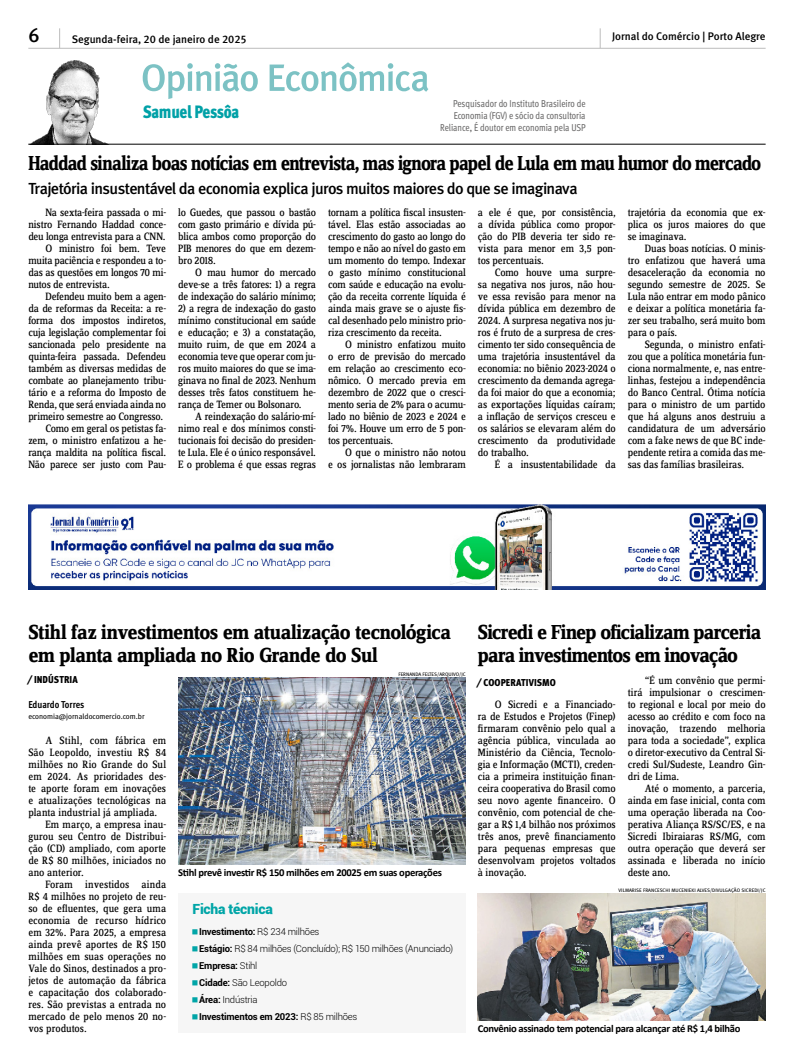
<style>
.page{position:relative;width:794px;height:1063px;background:#fff}
.page>*{position:absolute;margin:0;border:0;box-sizing:border-box;transform-origin:0 0}
.Matéria_3_2_1{font:700 21px/23px "Zine Serif Dis";letter-spacing:-.035em;color:#000}
.Matéria_3_2_1-2{font:700 21px "Zine Serif Dis";letter-spacing:-.035em;color:#000;scale:.92 1}
.t1{font:19.9px "Meta Medium LF";color:#000}
.t2{font:900 17.9px "Meta Cond";letter-spacing:-.025em;color:#00a1a7;scale:.95 1}
.Linha_de_apoio{font:16px "Meta Medium LF";letter-spacing:-.04em;color:#000}
.SUBTIT_BOX{font:900 14px "Roboto";letter-spacing:-.015em;color:#00a5a7}
.TEXTO{font:11px/12px "Zine Serif Dis";letter-spacing:-.015em;color:#000;text-align:justify}
.Cabeçalho{font:11px "Meta Medium LF";color:#000}
.Legenda{font:700 10.6px "Calibri";letter-spacing:-.03em;color:#000}
.t3{font:10px/12px "Meta Cond Book LF";color:#646363;text-align:right;scale:.95 1}
.t4{font:10px "Meta Cond Black LF";letter-spacing:.005em;color:#000}
.Assinatura{font:10px "Meta Cond Bold LF";letter-spacing:-.005em;color:#000}
.TEXTO-2{font:300 9.5px "Roboto";letter-spacing:-.025em;color:#000}
.TEXTO-3{font:700 9.5px "Roboto";letter-spacing:-.015em;color:#000}
.E-mail{font:7.7px "Meta Cond Book LF";color:#000;scale:1.11 1}
.Crédito{font:5px "Meta Book Caps";color:#000}
.s1{font-weight:300}
.s2{font-weight:700}
</style>
<div class="page">
<hr style="left:28px;top:48px;width:737px;height:1px;background:#bcbcbc">
<svg style="left:59px;top:28px;width:1px;height:20px"></svg>
<svg style="left:600px;top:28px;width:1px;height:20px"></svg>
<div style="left:178px;top:893px;width:288px;height:139px;background:#f6f6f6"></div>
<svg style="left:143px;top:62px;width:285px;height:37px"></svg>
<img style="left:28px;top:60px;width:103px;height:84px">
<hr style="left:28px;top:144px;width:737px;height:1px;background:#000">
<img style="left:178px;top:677px;width:288px;height:187px">
<img style="left:478px;top:893px;width:287px;height:127px">
<img style="left:28px;top:504px;width:737px;height:85px">
<p class="t1" style="left:28px;top:24px;width:13px">6</p>
<p class="Cabeçalho" style="left:72px;top:32px;width:176px">Segunda-feira, 20 de janeiro de 2025</p>
<p class="Cabeçalho" style="left:612px;top:30px;width:155px">Jornal do Comércio | Porto Alegre</p>
<p class="t2" style="left:143px;top:101px;width:103px">Samuel Pessôa</p>
<p class="t3" style="left:440px;top:97px;width:154px">Pesquisador do Instituto Brasileiro de<br>Economia (FGV) e sócio da consultoria<br>Reliance, É doutor em economia pela USP</p>
<p class="Matéria_3_2_1-2" style="left:28px;top:152px;width:798px">Haddad sinaliza boas notícias em entrevista, mas ignora papel de Lula em mau humor do mercado</p>
<p class="TEXTO" style="left:28px;top:207px;width:139px;text-indent:17px">Na sexta-feira passada o mi&shy;nistro Fernando Haddad conce&shy;deu longa entrevista para a CNN.</p>
<p class="TEXTO" style="left:28px;top:243px;width:139px;text-indent:17px">O ministro foi bem. Teve muita paciência e respondeu a to&shy;das as questões em longos 70 mi&shy;nutos de entrevista.</p>
<p class="TEXTO" style="left:28px;top:291px;width:139px;text-indent:17px">Defendeu muito bem a agen&shy;da de reformas da Receita: a re&shy;forma dos impostos indiretos, cuja legislação complementar foi sancionada pelo presidente na quinta-feira passada. Defendeu também as diversas medidas de combate ao planejamento tribu&shy;tário e a reforma do Imposto de Renda, que será enviada ainda no primeiro semestre ao Congresso.</p>
<p class="TEXTO" style="left:28px;top:423px;width:139px;text-indent:17px">Como em geral os petistas fa&shy;zem, o ministro enfatizou a he&shy;rança maldita na política fiscal.<br>Não parece ser justo com Pau-</p>
<p class="Linha_de_apoio" style="left:28px;top:179px;width:551px">Trajetória insustentável da economia explica juros muitos maiores do que se imaginava</p>
<p class="TEXTO" style="left:178px;top:207px;width:139px">lo Guedes, que passou o bastão com gasto primário e dívida pú&shy;blica ambos como proporção do PIB menores do que em dezem&shy;bro 2018.</p>
<p class="TEXTO" style="left:178px;top:267px;width:139px;text-indent:17px">O mau humor do mercado deve-se a três fatores: 1) a regra de indexação do salário mínimo;</p>
<p class="TEXTO" style="left:178px;top:303px;width:139px">2) a regra de indexação do gasto mínimo constitucional em saúde e educação; e 3) a constatação, muito ruim, de que em 2024 a economia teve que operar com ju&shy;ros muito maiores do que se ima&shy;ginava no final de 2023. Nenhum desses três fatos constituem he&shy;rança de Temer ou Bolsonaro.</p>
<p class="TEXTO" style="left:178px;top:411px;width:139px;text-indent:17px">A reindexação do salário-mí&shy;nimo real e dos mínimos consti&shy;tucionais foi decisão do presiden&shy;te Lula. Ele é o único responsável.<br>E o problema é que essas regras</p>
<p class="TEXTO" style="left:328px;top:207px;width:139px">tornam a política fiscal insusten&shy;tável. Elas estão associadas ao crescimento do gasto ao longo do tempo e não ao nível do gasto em um momento do tempo. Indexar o gasto mínimo constitucional com saúde e educação na evolu&shy;ção da receita corrente líquida é ainda mais grave se o ajuste fis&shy;cal desenhado pelo ministro prio&shy;riza crescimento da receita.</p>
<p class="TEXTO" style="left:328px;top:339px;width:139px;text-indent:17px">O ministro enfatizou muito o erro de previsão do mercado em relação ao crescimento eco&shy;nômico. O mercado previa em dezembro de 2022 que o cresci&shy;mento seria de 2% para o acumu&shy;lado no biênio de 2023 e 2024 e foi 7%. Houve um erro de 5 pon&shy;tos percentuais.</p>
<p class="TEXTO" style="left:328px;top:447px;width:139px;text-align:right">O que o ministro não notou<br>e os jornalistas não lembraram</p>
<p class="TEXTO" style="left:478px;top:207px;width:139px">a ele é que, por consistência, a dívida pública como propor&shy;ção do PIB deveria ter sido re&shy;vista para menor em 3,5 pon&shy;tos percentuais.</p>
<p class="TEXTO" style="left:478px;top:267px;width:139px;text-indent:17px">Como houve uma surpre&shy;sa negativa nos juros, não hou&shy;ve essa revisão para menor na dívida pública em dezembro de 2024. A surpresa negativa nos ju&shy;ros é fruto de a surpresa de cres&shy;cimento ter sido consequência de uma trajetória insustentável da economia: no biênio 2023-2024 o crescimento da demanda agrega&shy;da foi maior do que a economia; as exportações líquidas caíram; a inflação de serviços cresceu e os salários se elevaram além do crescimento da produtividade do trabalho.</p>
<p class="TEXTO" style="left:495px;top:459px;width:122px">É a insustentabilidade da</p>
<p class="TEXTO" style="left:628px;top:207px;width:139px">trajetória da economia que ex&shy;plica os juros maiores do que se imaginava.</p>
<p class="TEXTO" style="left:628px;top:243px;width:139px;text-indent:17px">Duas boas notícias. O minis&shy;tro enfatizou que haverá uma desaceleração da economia no segundo semestre de 2025. Se Lula não entrar em modo pânico e deixar a política monetária fa&shy;zer seu trabalho, será muito bom para o país.</p>
<p class="TEXTO" style="left:628px;top:339px;width:139px;text-indent:17px">Segunda, o ministro enfati&shy;zou que a política monetária fun&shy;ciona normalmente, e, nas entre&shy;linhas, festejou a independência do Banco Central. Ótima notícia para o ministro de um partido que há alguns anos destruiu a candidatura de um adversário com a fake news de que BC inde&shy;pendente retira a comida das me&shy;sas das famílias brasileiras.</p>
<p class="Matéria_3_2_1" style="left:28px;top:622px;width:424px">Stihl faz investimentos em atualização tecnológica em planta ampliada no Rio Grande do Sul</p>
<p class="Assinatura" style="left:28px;top:699px;width:57px">Eduardo Torres</p>
<p class="E-mail" style="left:28px;top:712px;width:106px">economia@jornaldocomercio.com.br</p>
<p class="Crédito" style="left:398px;top:672px;width:69px">FERNANDA FELTES/ARQUIVO/JC</p>
<p class="t4" style="left:28px;top:674px;width:51px">⁄ INDÚSTRIA</p>
<p class="TEXTO" style="left:28px;top:735px;width:139px;text-indent:17px">A Stihl, com fábrica em São Leopoldo, investiu R$ 84 milhões no Rio Grande do Sul em 2024. As prioridades des&shy;te aporte foram em inovações e atualizações tecnológicas na planta industrial já ampliada.</p>
<p class="TEXTO" style="left:28px;top:819px;width:139px;text-indent:17px">Em março, a empresa inau&shy;gurou seu Centro de Distribui&shy;ção (CD) ampliado, com aporte de R$ 80 milhões, iniciados no ano anterior.</p>
<p class="TEXTO" style="left:28px;top:879px;width:139px;text-indent:17px">Foram investidos ainda R$ 4 milhões no projeto de reu&shy;so de efluentes, que gera uma economia de recurso hídrico em 32%. Para 2025, a empresa ainda prevê aportes de R$ 150 milhões em suas operações no Vale do Sinos, destinados a pro&shy;jetos de automação da fábrica e capacitação dos colaborado&shy;res. São previstas a entrada no mercado de pelo menos 20 no&shy;vos produtos.</p>
<p class="Legenda" style="left:178px;top:865px;width:265px">Stihl prevê investir R$ 150 milhões em 20025 em suas operações</p>
<p class="SUBTIT_BOX" style="left:193px;top:899px;width:82px">Ficha técnica</p>
<p class="TEXTO-3" style="left:199px;top:925px;width:122px">Investimento: <span class="s1">R$ 234 milhões</span></p>
<p class="TEXTO-2" style="left:199px;top:942px;width:255px"><span class="s2">Estágio:</span> R$ 84 milhões (Concluído); R$ 150 milhões (Anunciado)</p>
<p class="TEXTO-3" style="left:199px;top:959px;width:60px">Empresa: <span class="s1">Stihl</span></p>
<p class="TEXTO-2" style="left:199px;top:976px;width:89px"><span class="s2">Cidade:</span> São Leopoldo</p>
<p class="TEXTO-2" style="left:199px;top:993px;width:60px"><span class="s2">Área:</span> Indústria</p>
<p class="TEXTO-3" style="left:199px;top:1010px;width:160px">Investimentos em 2023: <span class="s1">R$ 85 milhões</span></p>
<p class="Matéria_3_2_1" style="left:478px;top:622px;width:285px">Sicredi e Finep oficializam parceria para investimentos em inovação</p>
<p class="TEXTO" style="left:478px;top:699px;width:139px;text-indent:17px">O Sicredi e a Financiado&shy;ra de Estudos e Projetos (Finep) firmaram convênio pelo qual a agência pública, vinculada ao Ministério da Ciência, Tecnolo&shy;gia e Informação (MCTI), creden&shy;cia a primeira instituição finan&shy;ceira cooperativa do Brasil como seu novo agente financeiro. O convênio, com potencial de che&shy;gar a R$ 1,4 bilhão nos próximos três anos, prevê financiamento para pequenas empresas que desenvolvam projetos voltados à inovação.</p>
<p class="TEXTO" style="left:628px;top:675px;width:139px;text-indent:17px">“É um convênio que permi&shy;tirá impulsionar o crescimen&shy;to regional e local por meio do acesso ao crédito e com foco na inovação, trazendo melhoria para toda a sociedade”, explica o diretor-executivo da Central Si&shy;credi Sul/Sudeste, Leandro Gin&shy;dri de Lima.</p>
<p class="TEXTO" style="left:628px;top:783px;width:139px;text-indent:17px">Até o momento, a parceria, ainda em fase inicial, conta com uma operação liberada na Coo&shy;perativa Aliança RS/SC/ES, e na Sicredi Ibiraiaras RS/MG, com outra operação que deverá ser assinada e liberada no início deste ano.</p>
<p class="t4" style="left:478px;top:677px;width:79px">⁄ COOPERATIVISMO</p>
<p class="Crédito" style="left:618px;top:888px;width:148px">VILMARISE FRANCESCHI MUCENIEKI ALVES/DIVULGAÇÃO SICREDI/JC</p>
<p class="Legenda" style="left:478px;top:1021px;width:264px">Convênio assinado tem potencial para alcançar até R$ 1,4 bilhão</p>
</div>
